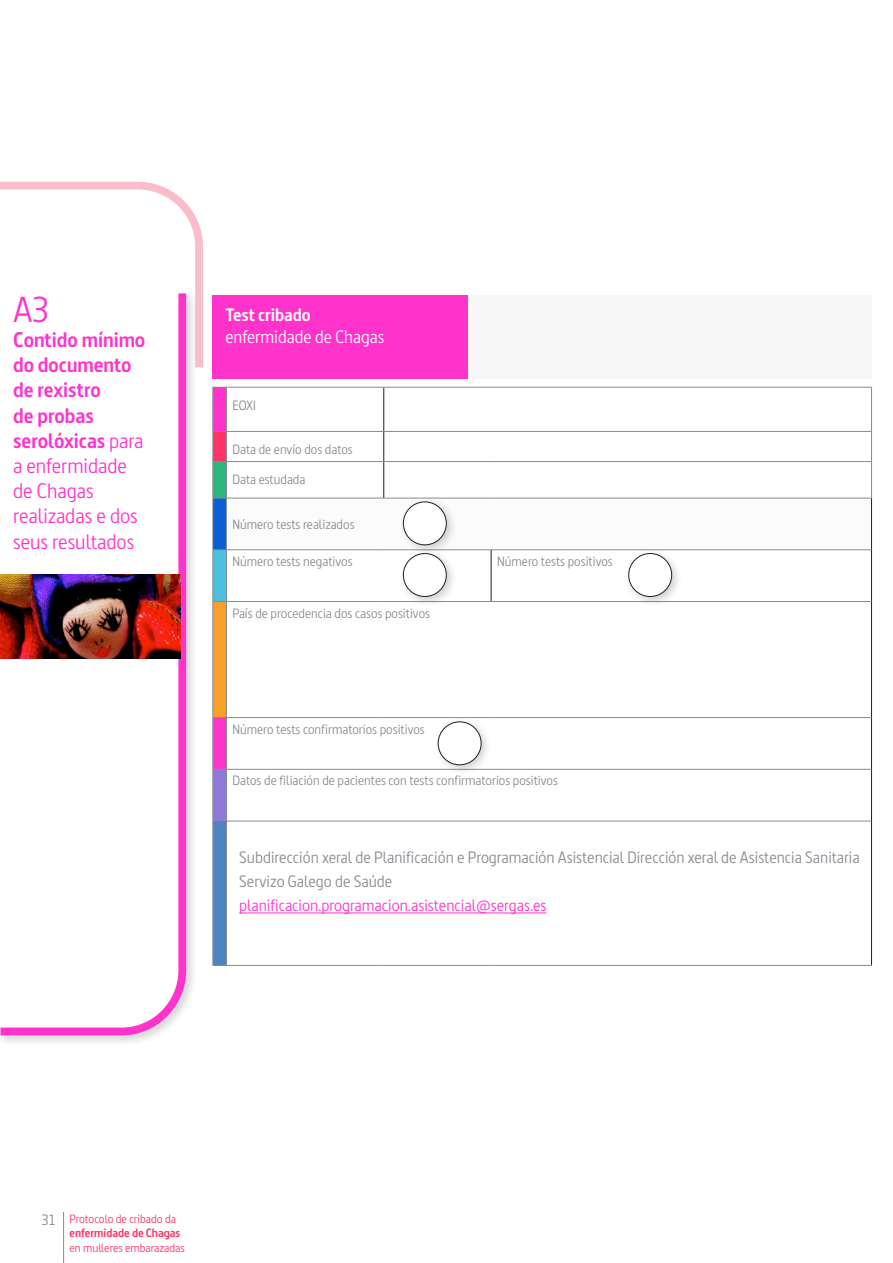
<style>
.page{position:relative;width:893px;height:1263px;background:#fff}
.page>*{position:absolute;margin:0;border:0;box-sizing:border-box;transform-origin:0 0}
.Encabezado{font:36px "Dsignes";color:#f3c}
.Encabezado-2{font:700 21px/25.2px "Dsignes";color:#f3c}
.Encabezado-3{font:18px "Dsignes";color:#fff}
.Encabezado-4{font:700 18px "Dsignes";color:#fff}
.Texto_tabla{font:16.5px "Dsignes";color:#878c92}
.Texto_tabla-2{font:16.5px "Dsignes";color:#f3c}
.Texto_tabla-3{font:13.5px "Dsignes";color:#878c92}
.t1{font:12px/14.4px "Dsignes";color:#f36}
.s1{font-weight:400}
.s2{font-size:15px;color:#878c92}
.s3{font-weight:700}
</style>
<div class="page">
<hr style="left:63px;top:1212px;width:1px;height:51px;background:#878c92">
<div style="left:213px;top:387px;width:13px;height:44px;background:#f3c"></div>
<svg style="left:227px;top:388px;width:644px;height:526px"></svg>
<div style="left:213px;top:462px;width:13px;height:36px;background:#2db57d"></div>
<div style="left:213px;top:498px;width:13px;height:52px;background:#0b5fd1"></div>
<div style="left:226px;top:498px;width:645px;height:52px;background:#fbfbfb"></div>
<div style="left:213px;top:550px;width:13px;height:51px;background:#4dbfde"></div>
<div style="left:213px;top:601px;width:13px;height:117px;background:#f9a02b"></div>
<div style="left:213px;top:718px;width:13px;height:51px;background:#f3c"></div>
<div style="left:213px;top:769px;width:13px;height:52px;background:#8e7ada"></div>
<div style="left:213px;top:821px;width:13px;height:144px;background:#4d84c4"></div>
<hr style="left:383px;top:387px;width:1px;height:44px;background:#231f20">
<svg style="left:383px;top:432px;width:1px;height:29px"></svg>
<hr style="left:383px;top:462px;width:1px;height:36px;background:#231f20">
<svg style="left:214px;top:387px;width:12px;height:1px"></svg>
<hr style="left:213px;top:387px;width:1px;height:44px;background:#878c92">
<hr style="left:226px;top:387px;width:158px;height:1px;background:#878c92">
<hr style="left:226px;top:387px;width:1px;height:44px;background:#878c92">
<hr style="left:384px;top:387px;width:107px;height:1px;background:#878c92">
<hr style="left:491px;top:387px;width:381px;height:1px;background:#878c92">
<hr style="left:871px;top:387px;width:1px;height:44px;background:#878c92">
<hr style="left:226px;top:431px;width:158px;height:1px;background:#878c92">
<hr style="left:384px;top:431px;width:107px;height:1px;background:#878c92">
<hr style="left:491px;top:431px;width:381px;height:1px;background:#878c92">
<svg style="left:871px;top:432px;width:1px;height:29px"></svg>
<svg style="left:213px;top:431px;width:14px;height:31px"></svg>
<hr style="left:213px;top:462px;width:1px;height:36px;background:#878c92">
<hr style="left:226px;top:461px;width:158px;height:1px;background:#878c92">
<hr style="left:226px;top:462px;width:1px;height:36px;background:#878c92">
<hr style="left:384px;top:461px;width:107px;height:1px;background:#878c92">
<hr style="left:491px;top:461px;width:381px;height:1px;background:#878c92">
<hr style="left:871px;top:462px;width:1px;height:36px;background:#878c92">
<svg style="left:214px;top:498px;width:12px;height:1px"></svg>
<hr style="left:213px;top:498px;width:1px;height:52px;background:#878c92">
<hr style="left:226px;top:498px;width:1px;height:52px;background:#878c92">
<hr style="left:226px;top:498px;width:158px;height:1px;background:#878c92">
<hr style="left:384px;top:498px;width:107px;height:1px;background:#878c92">
<hr style="left:491px;top:498px;width:381px;height:1px;background:#878c92">
<hr style="left:871px;top:498px;width:1px;height:52px;background:#231f20">
<svg style="left:213px;top:549px;width:13px;height:1px"></svg>
<hr style="left:213px;top:550px;width:1px;height:51px;background:#878c92">
<svg style="left:213px;top:601px;width:13px;height:1px"></svg>
<hr style="left:213px;top:602px;width:1px;height:115px;background:#878c92">
<svg style="left:213px;top:717px;width:13px;height:1px"></svg>
<hr style="left:213px;top:718px;width:1px;height:51px;background:#878c92">
<svg style="left:214px;top:769px;width:12px;height:1px"></svg>
<hr style="left:213px;top:769px;width:1px;height:52px;background:#878c92">
<hr style="left:213px;top:821px;width:1px;height:144px;background:#878c92">
<svg style="left:213px;top:965px;width:13px;height:1px"></svg>
<hr style="left:226px;top:550px;width:1px;height:51px;background:#878c92">
<hr style="left:226px;top:602px;width:1px;height:115px;background:#878c92">
<hr style="left:226px;top:718px;width:1px;height:51px;background:#878c92">
<hr style="left:226px;top:769px;width:1px;height:52px;background:#878c92">
<hr style="left:226px;top:821px;width:1px;height:144px;background:#878c92">
<hr style="left:226px;top:549px;width:158px;height:1px;background:#878c92">
<hr style="left:384px;top:549px;width:107px;height:1px;background:#878c92">
<hr style="left:491px;top:549px;width:380px;height:1px;background:#878c92">
<hr style="left:491px;top:550px;width:1px;height:51px;background:#231f20">
<hr style="left:871px;top:550px;width:1px;height:51px;background:#231f20">
<hr style="left:871px;top:601px;width:1px;height:117px;background:#231f20">
<hr style="left:871px;top:718px;width:1px;height:51px;background:#231f20">
<hr style="left:871px;top:769px;width:1px;height:52px;background:#231f20">
<hr style="left:871px;top:821px;width:1px;height:144px;background:#231f20">
<hr style="left:226px;top:601px;width:158px;height:1px;background:#878c92">
<hr style="left:384px;top:601px;width:107px;height:1px;background:#878c92">
<hr style="left:491px;top:601px;width:380px;height:1px;background:#878c92">
<hr style="left:226px;top:717px;width:158px;height:1px;background:#878c92">
<hr style="left:384px;top:717px;width:107px;height:1px;background:#878c92">
<hr style="left:491px;top:717px;width:380px;height:1px;background:#878c92">
<hr style="left:226px;top:769px;width:158px;height:1px;background:#878c92">
<hr style="left:384px;top:769px;width:107px;height:1px;background:#878c92">
<hr style="left:491px;top:769px;width:380px;height:1px;background:#878c92">
<hr style="left:226px;top:821px;width:158px;height:1px;background:#878c92">
<hr style="left:384px;top:821px;width:107px;height:1px;background:#878c92">
<hr style="left:491px;top:821px;width:380px;height:1px;background:#878c92">
<hr style="left:226px;top:965px;width:158px;height:1px;background:#878c92">
<hr style="left:384px;top:965px;width:107px;height:1px;background:#878c92">
<hr style="left:491px;top:965px;width:381px;height:1px;background:#878c92">
<hr style="left:239px;top:912px;width:307px;height:1px;background:#f3c">
<div style="left:213px;top:295px;width:255px;height:84px;background:#f3c"></div>
<div style="left:468px;top:295px;width:404px;height:84px;background:#f6f6f6"></div>
<div style="left:398px;top:497px;width:59px;height:59px;background:#231f20;opacity:.22"></div>
<div style="left:403px;top:502px;width:43px;height:43px;background:#fff;border-radius:50%"></div>
<div style="left:403px;top:502px;width:43px;height:43px;border:1px solid #231f20;border-radius:50%"></div>
<div style="left:398px;top:549px;width:59px;height:58px;background:#231f20;opacity:.22"></div>
<div style="left:403px;top:553px;width:43px;height:43px;background:#fff;border-radius:50%"></div>
<div style="left:403px;top:553px;width:43px;height:44px;border:1px solid #231f20;border-radius:50%"></div>
<div style="left:433px;top:717px;width:59px;height:59px;background:#231f20;opacity:.22"></div>
<div style="left:438px;top:722px;width:43px;height:43px;background:#fff;border-radius:50%"></div>
<div style="left:438px;top:722px;width:43px;height:43px;border:1px solid #231f20;border-radius:50%"></div>
<div style="left:624px;top:549px;width:59px;height:58px;background:#231f20;opacity:.22"></div>
<div style="left:629px;top:553px;width:43px;height:43px;background:#fff;border-radius:50%"></div>
<div style="left:628px;top:553px;width:44px;height:44px;border:1px solid #231f20;border-radius:50%"></div>
<svg style="left:0;top:182px;width:203px;height:185px"></svg>
<div style="left:0;top:288px;width:197px;height:758px;background:#231f20;opacity:.22"></div>
<svg style="left:1px;top:293px;width:185px;height:742px"></svg>
<img style="left:1px;top:575px;width:179px;height:84px">
<p class="Encabezado" style="left:13px;top:288px;width:38px">A3</p>
<p class="Encabezado-2" style="left:13px;top:327px;width:134px">Contido mínimo do documento de rexistro<br>de probas serolóxicas <span class="s1">para a enfermidade de Chagas realizadas e dos seus resultados</span></p>
<p class="Encabezado-4" style="left:225px;top:304px;width:87px">Test cribado</p>
<p class="Encabezado-3" style="left:225px;top:326px;width:160px">enfermidade de Chagas</p>
<p class="Texto_tabla-3" style="left:232px;top:398px;width:25px">EOXI</p>
<p class="Texto_tabla-3" style="left:232px;top:442px;width:122px">Data de envío dos datos</p>
<p class="Texto_tabla-3" style="left:232px;top:472px;width:75px">Data estudada</p>
<p class="Texto_tabla-3" style="left:232px;top:516px;width:124px">Número tests realizados</p>
<p class="Texto_tabla-3" style="left:232px;top:553px;width:122px">Número tests negativos</p>
<p class="Texto_tabla-3" style="left:497px;top:553px;width:117px">Número tests positivos</p>
<p class="Texto_tabla-3" style="left:232px;top:605px;width:199px">País de procedencia dos casos positivos</p>
<p class="Texto_tabla-3" style="left:232px;top:721px;width:194px">Número tests confirmatorios positivos</p>
<p class="Texto_tabla-3" style="left:232px;top:773px;width:327px">Datos de filiación de pacientes con tests confirmatorios positivos</p>
<p class="Texto_tabla" style="left:239px;top:848px;width:622px">Subdirección xeral de Planificación e Programación Asistencial Dirección xeral de Asistencia Sanitaria</p>
<p class="Texto_tabla" style="left:239px;top:872px;width:155px">Servizo Galego de Saúde</p>
<p class="Texto_tabla-2" style="left:239px;top:896px;width:309px">planificacion.programacion.asistencial@sergas.es</p>
<p class="t1" style="left:70px;top:1211px;width:112px;text-indent:-28px"><span class="s2">31</span> Protocolo de cribado da <span class="s3">enfermidade de Chagas</span></p>
<p class="t1" style="left:70px;top:1240px;width:117px">en mulleres embarazadas</p>
</div>
